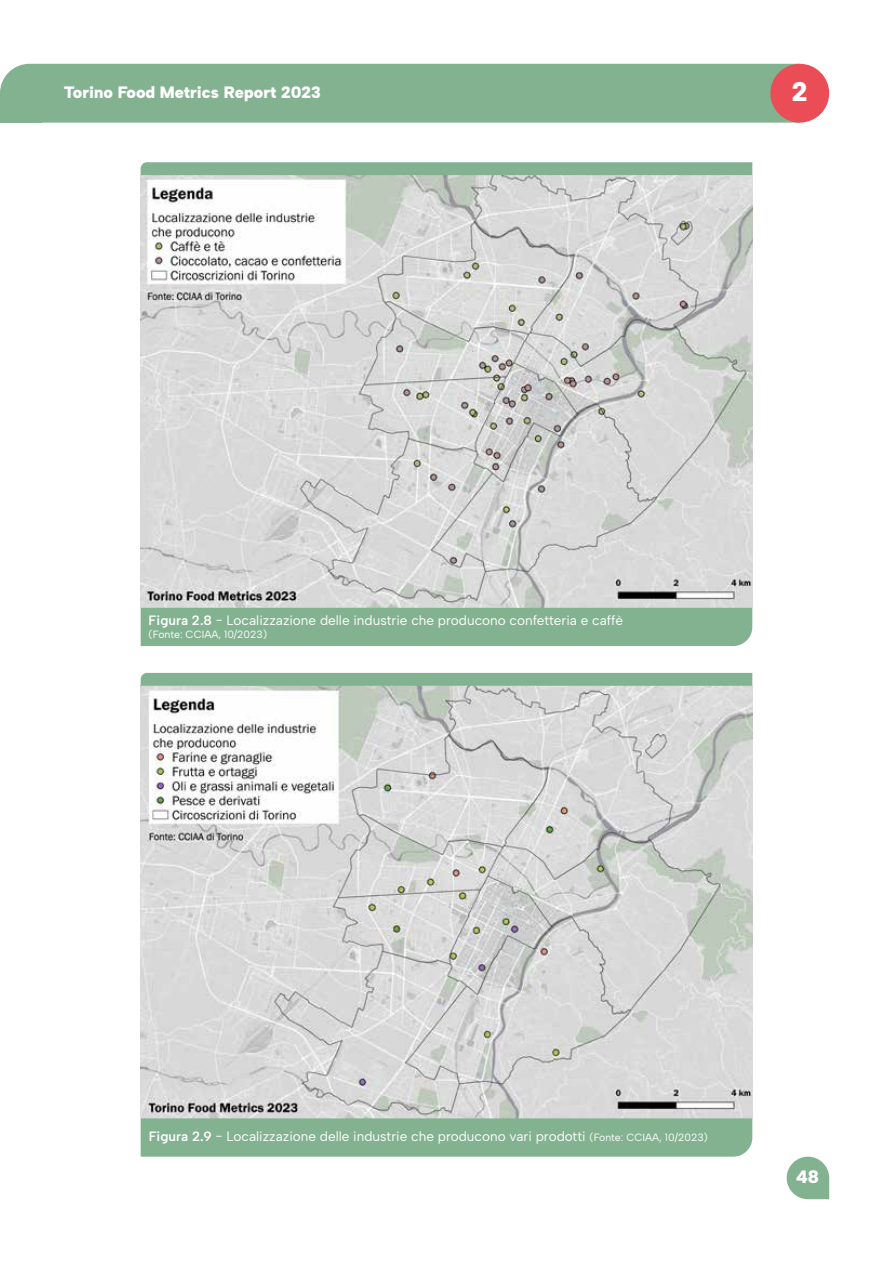
<style>
.page{position:relative;width:893px;height:1263px;background:#fff}
.page>*{position:absolute;margin:0;border:0;box-sizing:border-box;transform-origin:0 0}
.t1{font:900 27px "Albert Sans";color:#fff}
.t2{font:900 18px "Albert Sans";color:#fff}
.t3{font:900 16.5px "Albert Sans";color:#fff}
.t4{font:13.5px "Albert Sans";color:#fff}
.t5{font:10.5px "Albert Sans";color:#fff}
.s1{font-weight:600}
.s2{font-size:10.5px}
</style>
<div class="page">
<div style="left:0;top:64px;width:794px;height:59px;background:#83b291"></div>
<div style="left:770px;top:64px;width:59px;height:59px;background:#ea4d56;border-radius:50%"></div>
<img style="left:141px;top:175px;width:611px;height:433px">
<svg style="left:141px;top:162px;width:611px;height:13px;background:#85b393"></svg>
<div style="left:141px;top:608px;width:611px;height:38px;background:#83b291"></div>
<img style="left:141px;top:686px;width:611px;height:432px">
<svg style="left:141px;top:673px;width:611px;height:13px;background:#84b292"></svg>
<div style="left:141px;top:1118px;width:611px;height:39px;background:#83b291"></div>
<svg style="left:787px;top:1157px;width:42px;height:42px;background:#95bda1"></svg>
<p class="t3" style="left:64px;top:82px;width:259px">Torino Food Metrics Report 2023</p>
<h1 class="t1" style="left:792px;top:75px;width:17px">2</h1>
<p class="t4" style="left:149px;top:612px;width:476px"><span class="s1">Figura 2.8</span> − Localizzazione delle industrie che producono confetteria e caffè</p>
<p class="t5" style="left:149px;top:628px;width:120px">(Fonte: CCIAA, 10/2023)</p>
<p class="t4" style="left:149px;top:1128px;width:561px"><span class="s1">Figura 2.9</span> − Localizzazione delle industrie che producono vari prodotti <span class="s2">(Fonte: CCIAA, 10/2023)</span></p>
<h2 class="t2" style="left:796px;top:1166px;width:24px">48</h2>
</div>
